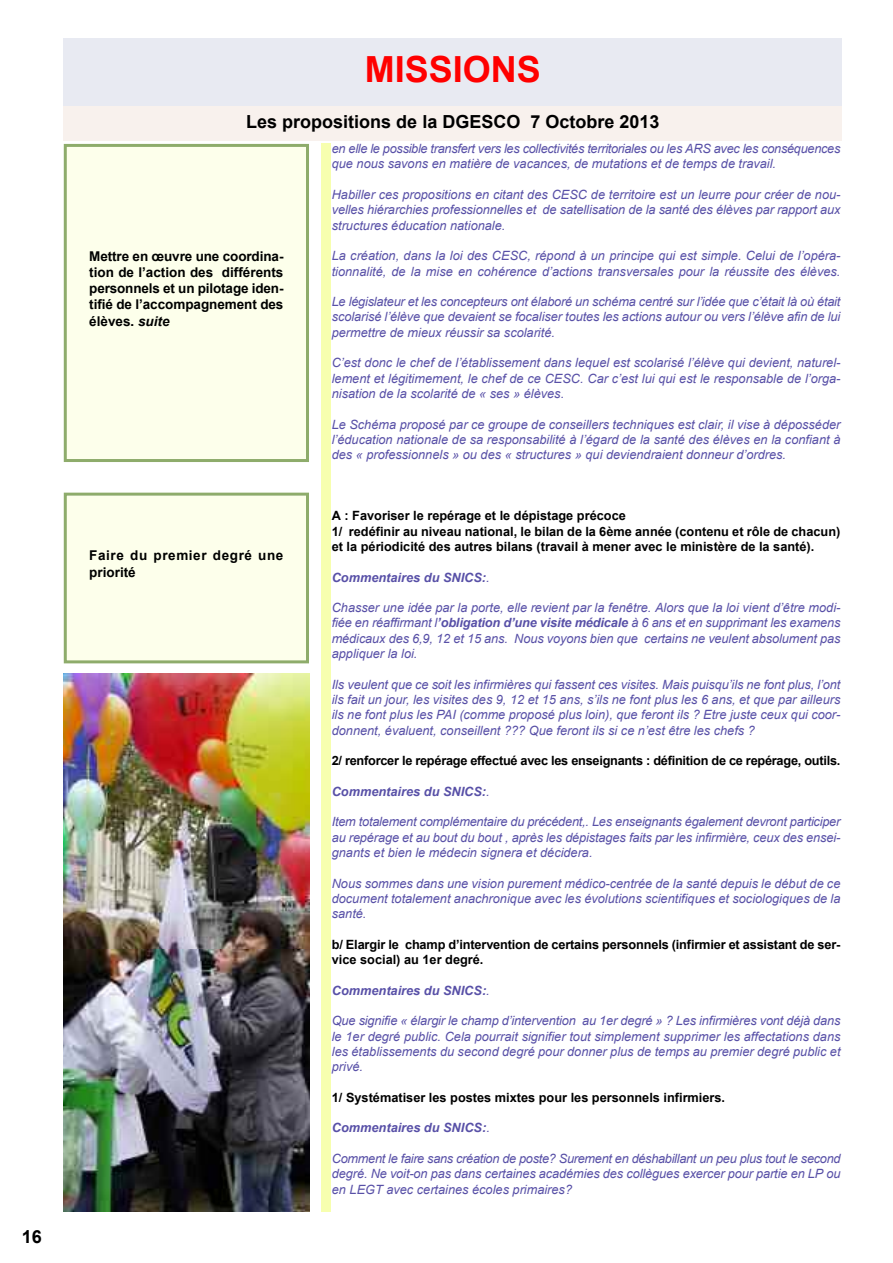
<style>
.page{position:relative;width:893px;height:1263px;background:#fff}
.page>*{position:absolute;margin:0;border:0;box-sizing:border-box;transform-origin:0 0}
.t1{font:700 36px "Arial";color:#f00}
.t2{font:700 18px "Arial";color:#000}
.t3{font:700 13.5px/16.2px "Arial";letter-spacing:-.005em;color:#000;text-align:justify}
.t4{font:700 13.5px/16.2px "Arial";letter-spacing:.045em;color:#000}
.t5{font:italic 12.75px/15.3px "Arial";color:#5850a7;text-align:justify}
.t6{font:700 12.75px/15.3px "Arial";color:#000}
.t7{font:italic 12.75px/15.3px "Arial";letter-spacing:-.02em;color:#5850a7}
.t8{font:italic 700 12.75px "Arial";color:#5850a7}
.t9{font:700 12.75px "Arial";letter-spacing:-.02em;color:#000}
.s1{font-family:"Helvetica"}
.s2{font-style:italic}
.s3{font-weight:400}
.s4{font-weight:700}
</style>
<div class="page">
<div style="left:64px;top:38px;width:778px;height:68px;background:#e8eaf2"></div>
<div style="left:64px;top:106px;width:778px;height:34px;background:#f8f1ed"></div>
<div style="left:67px;top:147px;width:239px;height:312px;background:#fdffeb"></div>
<div style="left:64px;top:144px;width:245px;height:318px;border:3px solid #8eac6b"></div>
<div style="left:321px;top:143px;width:9px;height:1069px;background:#f7ffaf"></div>
<img style="left:64px;top:674px;width:245px;height:538px">
<div style="left:67px;top:496px;width:239px;height:164px;background:#fdffeb"></div>
<div style="left:64px;top:493px;width:245px;height:170px;border:3px solid #8eac6b"></div>
<h2 class="t2" style="left:22px;top:1227px;width:22px">16</h2>
<h1 class="t1" style="left:365px;top:49px;width:178px">MISSIONS</h1>
<h2 class="t2" style="left:246px;top:112px;width:415px">Les propositions de la DGESCO 7 Octobre 2013</h2>
<p class="t3" style="left:89px;top:248px;width:196px">Mettre en œuvre une coordina&shy;tion de l’action des différents personnels et un pilotage iden&shy;tifié de l’accompagnement des élèves<span class="s1">.</span> <span class="s2">suite</span></p>
<p class="t4" style="left:89px;top:548px;width:196px">Faire du premier degré une priorité</p>
<p class="t7" style="left:332px;top:141px;width:510px">en elle le possible transfert vers les collectivités territoriales ou les ARS avec les conséquences que nous savons en matière de vacances, de mutations et de temps de travail.</p>
<p class="t5" style="left:332px;top:187px;width:510px">Habiller ces propositions en citant des CESC de territoire est un leurre pour créer de nou&shy;velles hiérarchies professionnelles et de satellisation de la santé des élèves par rapport aux structures éducation nationale.</p>
<p class="t5" style="left:332px;top:248px;width:510px">La création, dans la loi des CESC, répond à un principe qui est simple. Celui de l’opéra&shy;tionnalité, de la mise en cohérence d’actions transversales pour la réussite des élèves.</p>
<p class="t5" style="left:332px;top:294px;width:510px">Le législateur et les concepteurs ont élaboré un schéma centré sur l’idée que c’était là où était scolarisé l’élève que devaient se focaliser toutes les actions autour ou vers l’élève afin de lui permettre de mieux réussir sa scolarité.</p>
<p class="t5" style="left:332px;top:355px;width:509px">C’est donc le chef de l’établissement dans lequel est scolarisé l’élève qui devient, naturel&shy;lement et légitimement, le chef de ce CESC. Car c’est lui qui est le responsable de l’orga&shy;nisation de la scolarité de « ses » élèves.</p>
<p class="t5" style="left:332px;top:416px;width:510px">Le Schéma proposé par ce groupe de conseillers techniques est clair, il vise à déposséder l’éducation nationale de sa responsabilité à l’égard de la santé des élèves en la confiant à des « professionnels » ou des « structures » qui deviendraient donneur d’ordres.</p>
<p class="t6" style="left:332px;top:508px;width:510px">A : Favoriser le repérage et le dépistage précoce<br>1/ redéfinir au niveau national, le bilan de la 6ème année (contenu et rôle de chacun) et la périodicité des autres bilans (travail à mener avec le ministère de la santé).</p>
<p class="t8" style="left:332px;top:570px;width:159px">Commentaires du SNICS:<span class="s3">.</span></p>
<p class="t5" style="left:332px;top:600px;width:510px">Chasser une idée par la porte, elle revient par la fenêtre. Alors que la loi vient d’être modi&shy;fiée en réaffirmant l<span class="s4">’obligation d’une visite médicale</span> à 6 ans et en supprimant les examens médicaux des 6,9, 12 et 15 ans. Nous voyons bien que certains ne veulent absolument pas appliquer la loi.</p>
<p class="t5" style="left:332px;top:677px;width:510px">Ils veulent que ce soit les infirmières qui fassent ces visites. Mais puisqu’ils ne font plus, l’ont ils fait un jour, les visites des 9, 12 et 15 ans, s’ils ne font plus les 6 ans, et que par ailleurs ils ne font plus les PAI (comme proposé plus loin), que feront ils ? Etre juste ceux qui coor&shy;donnent, évaluent, conseillent ??? Que feront ils si ce n’est être les chefs ?</p>
<p class="t9" style="left:332px;top:754px;width:510px">2/ renforcer le repérage effectué avec les enseignants : définition de ce repérage, outils.</p>
<p class="t8" style="left:332px;top:784px;width:159px">Commentaires du SNICS:<span class="s3">.</span></p>
<p class="t5" style="left:332px;top:814px;width:510px">Item totalement complémentaire du précédent,. Les enseignants également devront participer au repérage et au bout du bout , après les dépistages faits par les infirmière, ceux des ensei&shy;gnants et bien le médecin signera et décidera.</p>
<p class="t5" style="left:332px;top:875px;width:510px">Nous sommes dans une vision purement médico-centrée de la santé depuis le début de ce document totalement anachronique avec les évolutions scientifiques et sociologiques de la santé.</p>
<p class="t6" style="left:332px;top:937px;width:510px">b/ Elargir le champ d’intervention de certains personnels (infirmier et assistant de ser&shy;vice social) au 1er degré.</p>
<p class="t8" style="left:332px;top:983px;width:159px">Commentaires du SNICS:<span class="s3">.</span></p>
<p class="t5" style="left:332px;top:1013px;width:510px">Que signifie « élargir le champ d’intervention au 1er degré » ? Les infirmières vont déjà dans le 1er degré public. Cela pourrait signifier tout simplement supprimer les affectations dans les établissements du second degré pour donner plus de temps au premier degré public et privé.</p>
<p class="t6" style="left:332px;top:1090px;width:395px">1/ Systématiser les postes mixtes pour les personnels infirmiers.</p>
<p class="t8" style="left:332px;top:1121px;width:159px">Commentaires du SNICS:<span class="s3">.</span></p>
<p class="t5" style="left:332px;top:1151px;width:510px">Comment le faire sans création de poste? Surement en déshabillant un peu plus tout le second degré. Ne voit-on pas dans certaines académies des collègues exercer pour partie en LP ou en LEGT avec certaines écoles primaires?</p>
</div>
